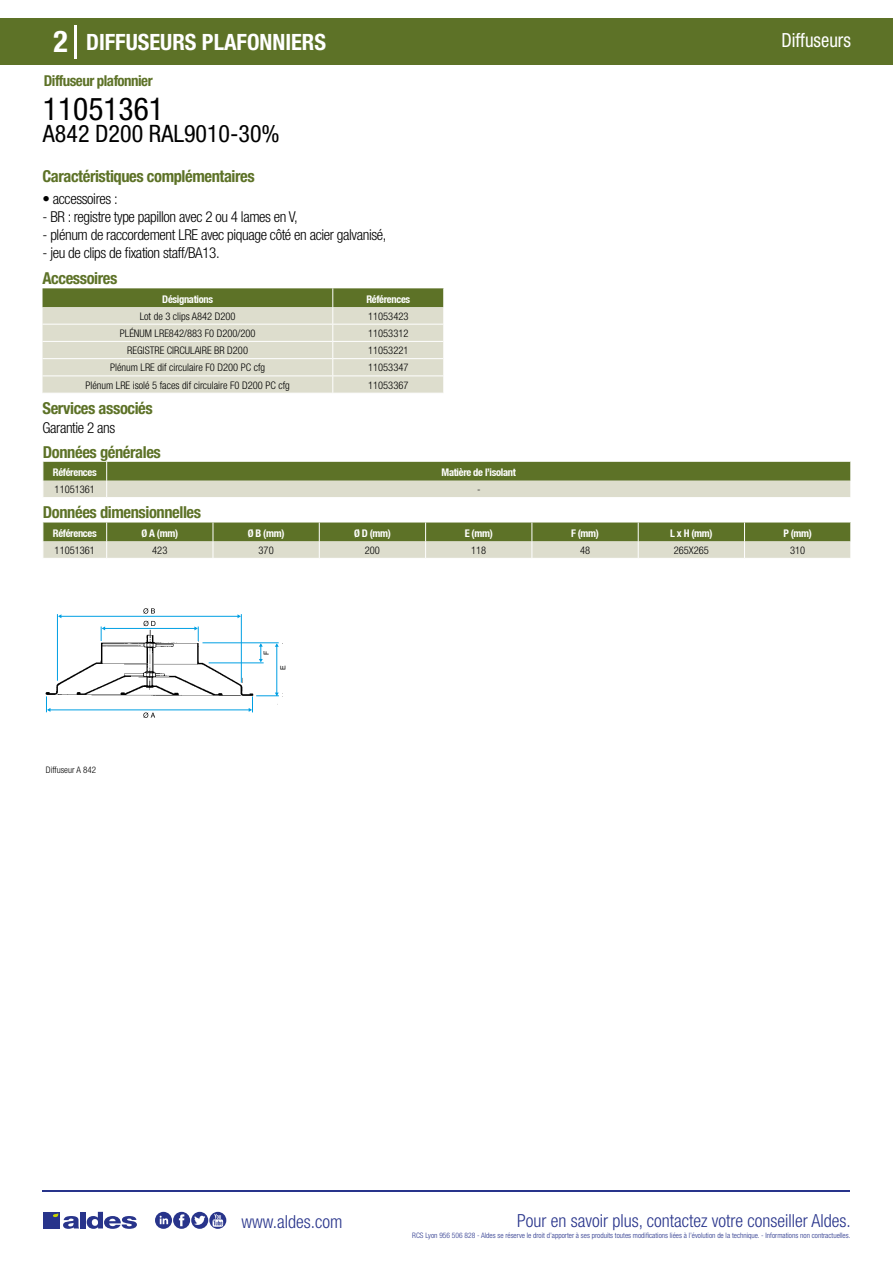
<style>
.page{position:relative;width:893px;height:1263px;background:#fff}
.page>*{position:absolute;margin:0;border:0;box-sizing:border-box;transform-origin:0 0}
.t1{font:condensed 31.5px "Helvetica Neue LT Std";color:#000}
.t2{font:700 condensed 30px "Helvetica Neue LT Std";color:#fff}
.t3{font:condensed 24px "Helvetica Neue LT Std";color:#000}
.t4{font:700 condensed 22.5px "Helvetica Neue LT Std";color:#fff}
.t5{font:condensed 19.5px "Helvetica Neue LT Std";color:#fff;scale:.95 1}
.t6{font:300 condensed 18px "Helvetica Neue";color:#28348b}
.t7{font:700 condensed 16.5px "Helvetica Neue LT Std";letter-spacing:-.025em;color:#5d7227}
.t8{font:300 condensed 15px "Helvetica Neue LT Std";letter-spacing:-.025em;color:#000}
.t9{font:700 condensed 15px "Helvetica Neue LT Std";letter-spacing:-.035em;color:#5d7227}
.t10{font:300 condensed 10.5px "Helvetica Neue";color:#000}
.t11{font:700 condensed 10.5px "Helvetica Neue";letter-spacing:-.03em;color:#fff}
.t12{font:300 condensed 9px "Helvetica Neue";color:#000}
.t13{font:300 condensed 7.5px "Helvetica Neue";color:#28348b}
.t14{font:7.05px "Arial";color:#000}
</style>
<div class="page">
<div style="left:0;top:18px;width:893px;height:46px;background:#5d7227"></div>
<hr style="left:74px;top:25px;width:2px;height:33px;background:#fff">
<hr style="left:43px;top:1190px;width:807px;height:1px;background:#28348b">
<svg style="left:155px;top:1212px;width:71px;height:17px"></svg>
<div style="left:43px;top:1212px;width:17px;height:16px;background:#28348b"></div>
<div style="left:80px;top:1212px;width:6px;height:16px;background:#28348b"></div>
<svg style="left:87px;top:1212px;width:50px;height:17px"></svg>
<svg style="left:53px;top:1213px;width:26px;height:16px"></svg>
<svg style="left:43px;top:288px;width:401px;height:105px;background:#c7cbb2"></svg>
<svg style="left:43px;top:462px;width:808px;height:35px;background:#99a475"></svg>
<svg style="left:43px;top:522px;width:808px;height:36px;background:#9ca779"></svg>
<svg style="left:45px;top:608px;width:234px;height:110px"></svg>
<h2 class="t2" style="left:54px;top:24px;width:16px">2</h2>
<h3 class="t4" style="left:86px;top:28px;width:242px">DIFFUSEURS PLAFONNIERS</h3>
<h3 class="t5" style="left:781px;top:29px;width:75px">Diffuseurs</h3>
<h3 class="t9" style="left:44px;top:71px;width:110px">Diffuseur plafonnier</h3>
<h1 class="t1" style="left:43px;top:91px;width:122px">11051361</h1>
<h3 class="t3" style="left:43px;top:120px;width:238px">A842 D200 RAL9010-30%</h3>
<h3 class="t7" style="left:43px;top:166px;width:214px">Caractéristiques complémentaires</h3>
<h3 class="t8" style="left:43px;top:190px;width:77px">• accessoires :</h3>
<h3 class="t8" style="left:43px;top:208px;width:257px">- BR : registre type papillon avec 2 ou 4 lames en V,</h3>
<h3 class="t8" style="left:43px;top:226px;width:345px">- plénum de raccordement LRE avec piquage côté en acier galvanisé,</h3>
<h3 class="t8" style="left:43px;top:244px;width:179px">- jeu de clips de fixation staff/BA13.</h3>
<h3 class="t7" style="left:43px;top:268px;width:76px">Accessoires</h3>
<p class="t11" style="left:162px;top:293px;width:52px">Désignations</p>
<p class="t11" style="left:366px;top:293px;width:45px">Références</p>
<p class="t10" style="left:140px;top:310px;width:97px">Lot de 3 clips A842 D200</p>
<p class="t10" style="left:368px;top:310px;width:42px">11053423</p>
<p class="t10" style="left:120px;top:327px;width:137px">PLÉNUM LRE842/883 F0 D200/200</p>
<p class="t10" style="left:368px;top:327px;width:42px">11053312</p>
<p class="t10" style="left:127px;top:344px;width:122px">REGISTRE CIRCULAIRE BR D200</p>
<p class="t10" style="left:368px;top:344px;width:42px">11053221</p>
<p class="t10" style="left:110px;top:362px;width:157px">Plénum LRE dif circulaire F0 D200 PC cfg</p>
<p class="t10" style="left:368px;top:362px;width:42px">11053347</p>
<p class="t10" style="left:85px;top:379px;width:206px">Plénum LRE isolé 5 faces dif circulaire F0 D200 PC cfg</p>
<p class="t10" style="left:368px;top:379px;width:42px">11053367</p>
<h3 class="t7" style="left:43px;top:398px;width:112px">Services associés</h3>
<h3 class="t8" style="left:43px;top:419px;width:74px">Garantie 2 ans</h3>
<h3 class="t7" style="left:43px;top:442px;width:119px">Données générales</h3>
<p class="t11" style="left:53px;top:466px;width:45px">Références</p>
<p class="t11" style="left:442px;top:466px;width:76px">Matière de l’isolant</p>
<p class="t10" style="left:55px;top:483px;width:42px">11051361</p>
<p class="t10" style="left:477px;top:483px;width:5px">-</p>
<h3 class="t7" style="left:43px;top:502px;width:160px">Données dimensionnelles</h3>
<p class="t11" style="left:53px;top:527px;width:45px">Références</p>
<p class="t11" style="left:142px;top:527px;width:38px">Ø A (mm)</p>
<p class="t11" style="left:248px;top:527px;width:38px">Ø B (mm)</p>
<p class="t11" style="left:354px;top:527px;width:38px">Ø D (mm)</p>
<p class="t11" style="left:465px;top:527px;width:30px">E (mm)</p>
<p class="t11" style="left:571px;top:527px;width:29px">F (mm)</p>
<p class="t11" style="left:670px;top:527px;width:44px">L x H (mm)</p>
<p class="t11" style="left:783px;top:527px;width:30px">P (mm)</p>
<p class="t10" style="left:55px;top:544px;width:42px">11051361</p>
<p class="t10" style="left:152px;top:544px;width:17px">423</p>
<p class="t10" style="left:259px;top:544px;width:17px">370</p>
<p class="t10" style="left:365px;top:544px;width:17px">200</p>
<p class="t10" style="left:471px;top:544px;width:17px">118</p>
<p class="t10" style="left:580px;top:544px;width:12px">48</p>
<p class="t10" style="left:674px;top:544px;width:37px">265X265</p>
<p class="t10" style="left:790px;top:544px;width:17px">310</p>
<p class="t12" style="left:46px;top:765px;width:52px">Diffuseur A 842</p>
<p class="t14" style="left:262px;top:655px;width:6px;rotate:-90deg">F</p>
<p class="t14" style="left:278px;top:670px;width:6px;rotate:-90deg">E</p>
<h3 class="t6" style="left:241px;top:1211px;width:102px">www.aldes.com</h3>
<h3 class="t6" style="left:517px;top:1211px;width:335px">Pour en savoir plus, contactez votre conseiller Aldes.</h3>
<p class="t13" style="left:412px;top:1230px;width:440px">RCS Lyon 956 506 828 - Aldes se réserve le droit d’apporter à ses produits toutes modifications liées à l’évolution de la technique. - Informations non contractuelles.</p>
</div>
